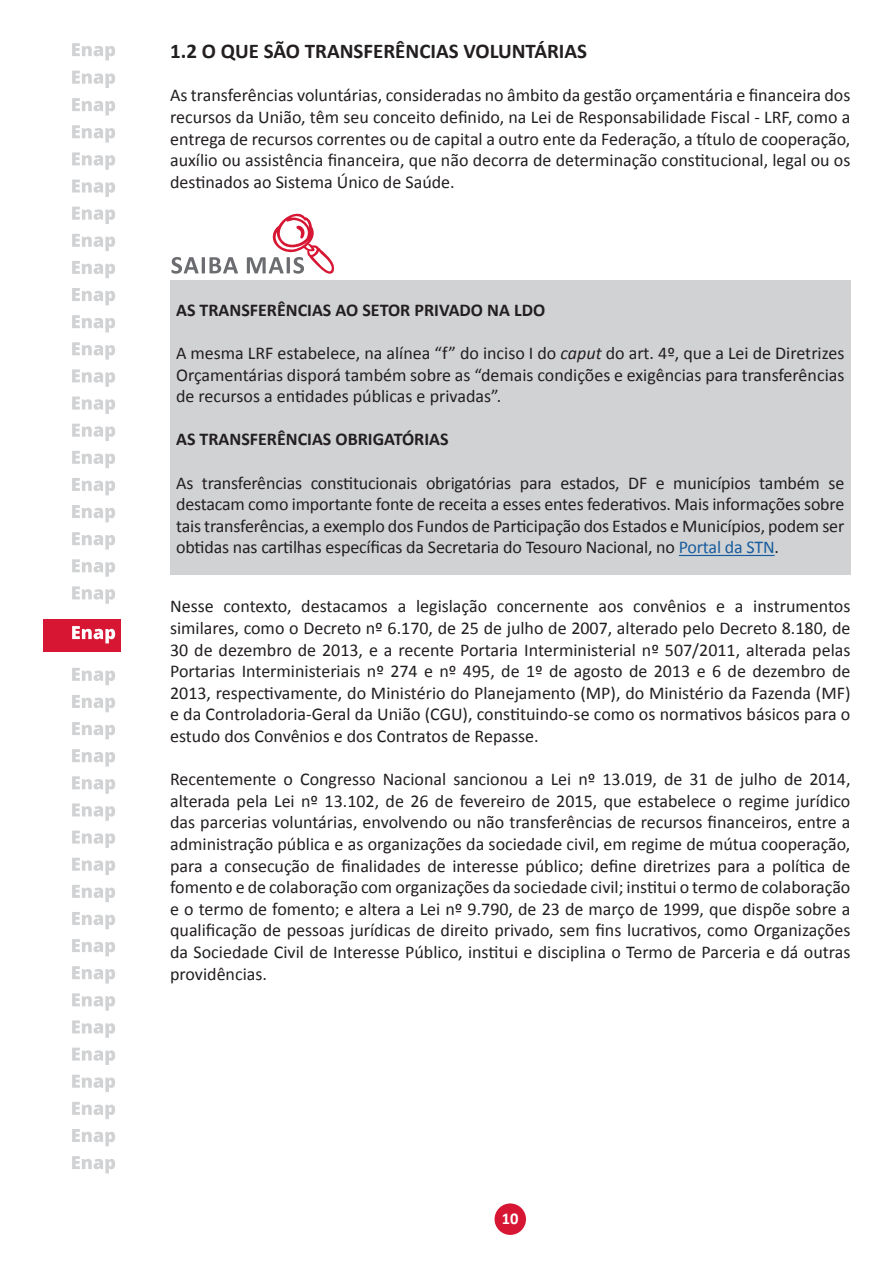
<style>
.page{position:relative;width:893px;height:1263px;background:#fff}
.page>*{position:absolute;margin:0;border:0;box-sizing:border-box;transform-origin:0 0}
.t1{font:700 21px "Calibri";color:#231f20}
.t2{font:18px/21.6px "Calibri";color:#231f20;text-align:justify}
.t3{font:700 18px "Calibri";color:#231f20}
.t4{font:700 16.5px "Calibri";color:#fff}
.s1{font-style:italic}
.s2{color:#175d9e}
</style>
<div class="page">
<div style="left:495px;top:1203px;width:31px;height:32px;background:#d71634;border-radius:50%"></div>
<div style="left:44px;top:619px;width:77px;height:32px;background:#d71634"></div>
<svg style="left:72px;top:626px;width:43px;height:17px"></svg>
<svg style="left:72px;top:98px;width:43px;height:17px"></svg>
<svg style="left:72px;top:125px;width:43px;height:18px"></svg>
<svg style="left:72px;top:152px;width:43px;height:18px"></svg>
<svg style="left:72px;top:180px;width:43px;height:17px"></svg>
<svg style="left:72px;top:207px;width:43px;height:17px"></svg>
<svg style="left:72px;top:234px;width:43px;height:17px"></svg>
<svg style="left:72px;top:261px;width:43px;height:17px"></svg>
<svg style="left:72px;top:288px;width:43px;height:17px"></svg>
<svg style="left:72px;top:315px;width:43px;height:17px"></svg>
<svg style="left:72px;top:342px;width:43px;height:18px"></svg>
<svg style="left:72px;top:369px;width:43px;height:18px"></svg>
<svg style="left:72px;top:397px;width:43px;height:17px"></svg>
<svg style="left:72px;top:424px;width:43px;height:17px"></svg>
<svg style="left:72px;top:451px;width:43px;height:17px"></svg>
<svg style="left:72px;top:478px;width:43px;height:17px"></svg>
<svg style="left:72px;top:505px;width:43px;height:17px"></svg>
<svg style="left:72px;top:532px;width:43px;height:17px"></svg>
<svg style="left:72px;top:559px;width:43px;height:18px"></svg>
<svg style="left:72px;top:586px;width:43px;height:18px"></svg>
<svg style="left:72px;top:668px;width:43px;height:17px"></svg>
<svg style="left:72px;top:695px;width:43px;height:17px"></svg>
<svg style="left:72px;top:722px;width:43px;height:17px"></svg>
<svg style="left:72px;top:749px;width:43px;height:17px"></svg>
<svg style="left:72px;top:776px;width:43px;height:18px"></svg>
<svg style="left:72px;top:803px;width:43px;height:18px"></svg>
<svg style="left:72px;top:830px;width:43px;height:18px"></svg>
<svg style="left:72px;top:858px;width:43px;height:17px"></svg>
<svg style="left:72px;top:885px;width:43px;height:17px"></svg>
<svg style="left:72px;top:912px;width:43px;height:17px"></svg>
<svg style="left:72px;top:939px;width:43px;height:17px"></svg>
<svg style="left:72px;top:966px;width:43px;height:17px"></svg>
<svg style="left:72px;top:993px;width:43px;height:18px"></svg>
<svg style="left:72px;top:1020px;width:43px;height:18px"></svg>
<svg style="left:72px;top:1047px;width:43px;height:18px"></svg>
<svg style="left:72px;top:1075px;width:43px;height:17px"></svg>
<svg style="left:72px;top:1102px;width:43px;height:17px"></svg>
<svg style="left:72px;top:1129px;width:43px;height:17px"></svg>
<svg style="left:72px;top:1156px;width:43px;height:17px"></svg>
<svg style="left:72px;top:71px;width:43px;height:17px"></svg>
<svg style="left:72px;top:43px;width:43px;height:18px"></svg>
<svg style="left:171px;top:257px;width:67px;height:17px"></svg>
<svg style="left:247px;top:213px;width:87px;height:61px"></svg>
<div style="left:170px;top:281px;width:680px;height:294px;background:#d1d2d4"></div>
<hr style="left:679px;top:555px;width:96px;height:1px;background:#175d9e">
<p class="t1" style="left:170px;top:38px;width:419px">1.2 O QUE SÃO TRANSFERÊNCIAS VOLUNTÁRIAS</p>
<p class="t2" style="left:170px;top:85px;width:682px">As transferências voluntárias, consideradas no âmbito da gestão orçamentária e financeira dos recursos da União, têm seu conceito definido, na Lei de Responsabilidade Fiscal - LRF, como a entrega de recursos correntes ou de capital a outro ente da Federação, a título de cooperação, auxílio ou assistência financeira, que não decorra de determinação constitucional, legal ou os destinados ao Sistema Único de Saúde.</p>
<p class="t3" style="left:176px;top:298px;width:371px">AS TRANSFERÊNCIAS AO SETOR PRIVADO NA LDO</p>
<p class="t2" style="left:176px;top:342px;width:670px">A mesma LRF estabelece, na alínea “f” do inciso I do <span class="s1">caput</span> do art. 4º, que a Lei de Diretrizes Orçamentárias disporá também sobre as “demais condições e exigências para transferências de recursos a entidades públicas e privadas”.</p>
<p class="t3" style="left:176px;top:428px;width:274px">AS TRANSFERÊNCIAS OBRIGATÓRIAS</p>
<p class="t2" style="left:176px;top:472px;width:670px">As transferências constitucionais obrigatórias para estados, DF e municípios também se destacam como importante fonte de receita a esses entes federativos. Mais informações sobre tais transferências, a exemplo dos Fundos de Participação dos Estados e Municípios, podem ser obtidas nas cartilhas específicas da Secretaria do Tesouro Nacional, no <span class="s2">Portal da STN</span>.</p>
<p class="t2" style="left:170px;top:596px;width:682px">Nesse contexto, destacamos a legislação concernente aos convênios e a instrumentos similares, como o Decreto nº 6.170, de 25 de julho de 2007, alterado pelo Decreto 8.180, de 30 de dezembro de 2013, e a recente Portaria Interministerial nº 507/2011, alterada pelas Portarias Interministeriais nº 274 e nº 495, de 1º de agosto de 2013 e 6 de dezembro de 2013, respectivamente, do Ministério do Planejamento (MP), do Ministério da Fazenda (MF) e da Controladoria-Geral da União (CGU), constituindo-se como os normativos básicos para o estudo dos Convênios e dos Contratos de Repasse.</p>
<p class="t2" style="left:170px;top:768px;width:682px">Recentemente o Congresso Nacional sancionou a Lei nº 13.019, de 31 de julho de 2014, alterada pela Lei nº 13.102, de 26 de fevereiro de 2015, que estabelece o regime jurídico das parcerias voluntárias, envolvendo ou não transferências de recursos financeiros, entre a administração pública e as organizações da sociedade civil, em regime de mútua cooperação, para a consecução de finalidades de interesse público; define diretrizes para a política de fomento e de colaboração com organizações da sociedade civil; institui o termo de colaboração e o termo de fomento; e altera a Lei nº 9.790, de 23 de março de 1999, que dispõe sobre a qualificação de pessoas jurídicas de direito privado, sem fins lucrativos, como Organizações da Sociedade Civil de Interesse Público, institui e disciplina o Termo de Parceria e dá outras providências.</p>
<p class="t4" style="left:502px;top:1208px;width:18px">10</p>
</div>
